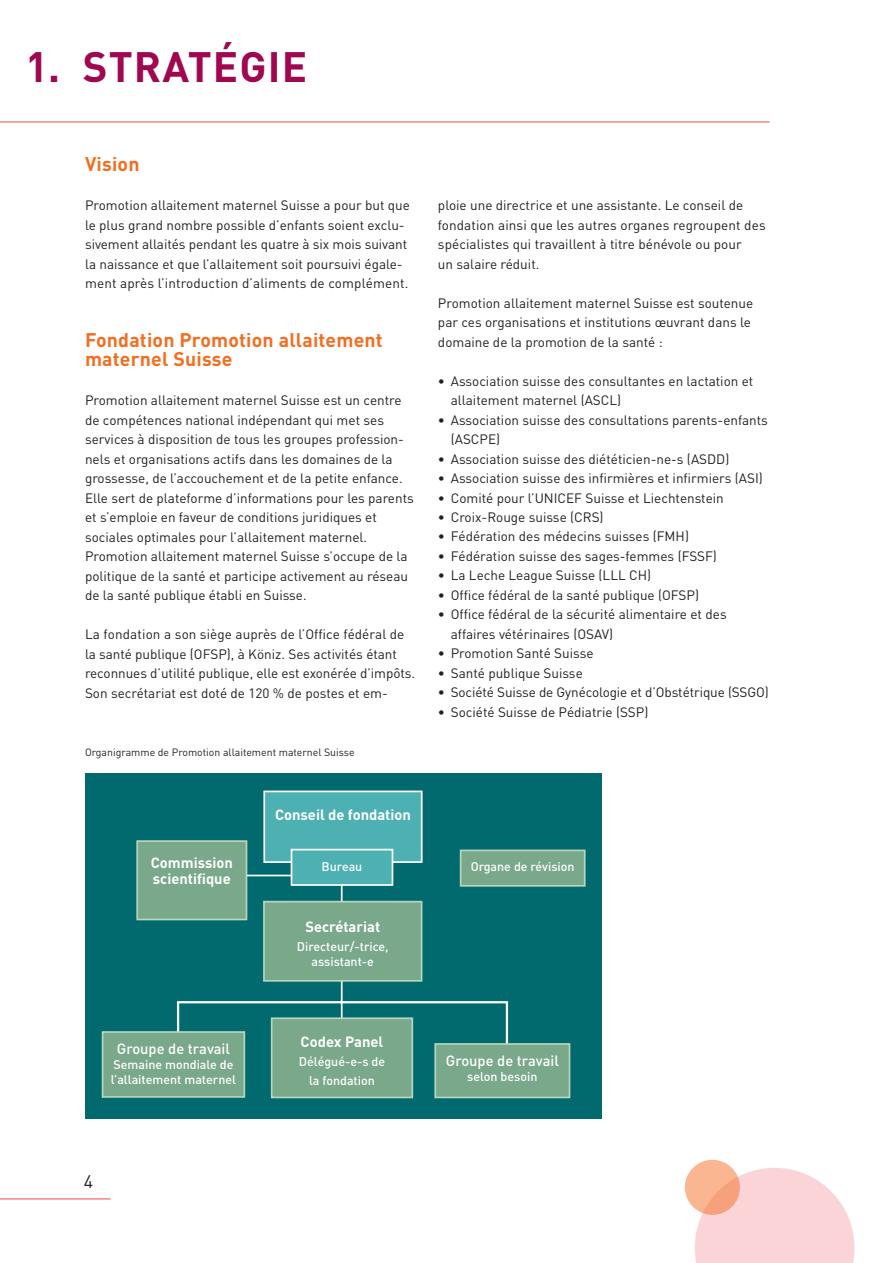
<style>
.page{position:relative;width:893px;height:1263px;background:#fff}
.page>*{position:absolute;margin:0;border:0;box-sizing:border-box;transform-origin:0 0}
.t1{font:700 42px "DIN";letter-spacing:.025em;color:#9f0750}
.t2{font:700 19.5px/19.5px "DIN";letter-spacing:.01em;color:#f36e21}
.t3{font:18px "DIN";color:#231f20}
.t4{font:700 14.7px "DIN";color:#fff}
.t5{font:500 14.7px "DIN";color:#fff}
.t6{font:13.5px/19.5px "DIN";color:#231f20}
.t7{font:500 12.45px/15px "DIN";color:#fff;text-align:center}
.t8{font:10.5px "DIN";color:#231f20}
</style>
<div class="page">
<hr style="left:0;top:121px;width:770px;height:2px;background:#f3858a">
<hr style="left:0;top:1198px;width:111px;height:1px;background:#f3858a">
<svg style="left:695px;top:1168px;width:159px;height:95px;background:#fad9da"></svg>
<svg style="left:685px;top:1160px;width:55px;height:55px;background:#f8af8a"></svg>
<div style="left:85px;top:773px;width:517px;height:346px;background:#006a6e"></div>
<hr style="left:233px;top:875px;width:77px;height:1px;background:#fff">
<svg style="left:176px;top:1000px;width:333px;height:64px"></svg>
<hr style="left:341px;top:818px;width:2px;height:253px;background:#fff">
<div style="left:264px;top:791px;width:158px;height:71px;background:#4db1b3"></div>
<div style="left:263px;top:790px;width:160px;height:73px;border:2px solid #fff"></div>
<div style="left:264px;top:902px;width:158px;height:79px;background:#79a88b"></div>
<div style="left:263px;top:901px;width:159px;height:81px;border:2px solid #b8d5bd"></div>
<div style="left:272px;top:1018px;width:140px;height:79px;background:#79a88b"></div>
<div style="left:271px;top:1017px;width:142px;height:81px;border:2px solid #b8d5bd"></div>
<div style="left:435px;top:1044px;width:134px;height:53px;background:#79a88b"></div>
<div style="left:434px;top:1043px;width:136px;height:55px;border:2px solid #b8d5bd"></div>
<div style="left:103px;top:1032px;width:141px;height:65px;background:#79a88b"></div>
<div style="left:102px;top:1031px;width:143px;height:67px;border:2px solid #b8d5bd"></div>
<div style="left:291px;top:850px;width:101px;height:35px;background:#4db1b3"></div>
<div style="left:291px;top:849px;width:102px;height:37px;border:2px solid #fff"></div>
<div style="left:461px;top:850px;width:124px;height:36px;background:#79a88b"></div>
<div style="left:460px;top:849px;width:126px;height:38px;border:2px solid #b8d5bd"></div>
<div style="left:137px;top:841px;width:109px;height:78px;background:#79a88b"></div>
<div style="left:136px;top:840px;width:111px;height:80px;border:2px solid #b8d5bd"></div>
<h1 class="t1" style="left:26px;top:39px;width:283px">1. STRATÉGIE</h1>
<h2 class="t2" style="left:85px;top:153px;width:56px">Vision</h2>
<p class="t6" style="left:85px;top:195px;width:326px">Promotion allaitement maternel Suisse a pour but que le plus grand nombre possible d’enfants soient exclu&shy;sivement allaités pendant les quatre à six mois suivant la naissance et que l’allaitement soit poursuivi égale&shy;ment après l’introduction d’aliments de complément.</p>
<h2 class="t2" style="left:85px;top:329px;width:299px">Fondation Promotion allaitement maternel Suisse</h2>
<p class="t6" style="left:85px;top:390px;width:330px">Promotion allaitement maternel Suisse est un centre de compétences national indépendant qui met ses services à disposition de tous les groupes profession&shy;nels et organisations actifs dans les domaines de la grossesse, de l’accouchement et de la petite enfance.<br>Elle sert de plateforme d’informations pour les parents et s’emploie en faveur de conditions juridiques et sociales optimales pour l’allaitement maternel.<br>Promotion allaitement maternel Suisse s’occupe de la politique de la santé et participe activement au réseau de la santé publique établi en Suisse.</p>
<p class="t6" style="left:85px;top:624px;width:332px">La fondation a son siège auprès de l’Office fédéral de la santé publique (OFSP), à Köniz. Ses activités étant reconnues d’utilité publique, elle est exonérée d’impôts.<br>Son secrétariat est doté de 120 % de postes et em-</p>
<p class="t8" style="left:85px;top:746px;width:271px">Organigramme de Promotion allaitement maternel Suisse</p>
<p class="t4" style="left:275px;top:805px;width:137px">Conseil de fondation</p>
<p class="t6" style="left:438px;top:195px;width:329px">ploie une directrice et une assistante. Le conseil de fondation ainsi que les autres organes regroupent des spécialistes qui travaillent à titre bénévole ou pour<br>un salaire réduit.</p>
<p class="t6" style="left:438px;top:293px;width:317px">Promotion allaitement maternel Suisse est soutenue par ces organisations et institutions œuvrant dans le domaine de la promotion de la santé :</p>
<p class="t6" style="left:451px;top:371px;width:304px;text-indent:-13px">• Association suisse des consultantes en lactation et allaitement maternel (ASCL)</p>
<p class="t6" style="left:451px;top:410px;width:319px;text-indent:-13px">• Association suisse des consultations parents-enfants (ASCPE)</p>
<p class="t6" style="left:438px;top:449px;width:293px">• Association suisse des diététicien-ne-s (ASDD)</p>
<p class="t6" style="left:438px;top:468px;width:326px">• Association suisse des infirmières et infirmiers (ASI)</p>
<p class="t6" style="left:438px;top:488px;width:287px">• Comité pour l’UNICEF Suisse et Liechtenstein</p>
<p class="t6" style="left:438px;top:507px;width:167px">• Croix-Rouge suisse (CRS)</p>
<p class="t6" style="left:438px;top:527px;width:253px">• Fédération des médecins suisses (FMH)</p>
<p class="t6" style="left:438px;top:546px;width:280px">• Fédération suisse des sages-femmes (FSSF)</p>
<p class="t6" style="left:438px;top:566px;width:215px">• La Leche League Suisse (LLL CH)</p>
<p class="t6" style="left:438px;top:585px;width:263px">• Office fédéral de la santé publique (OFSP)</p>
<p class="t6" style="left:451px;top:605px;width:277px;text-indent:-13px">• Office fédéral de la sécurité alimentaire et des affaires vétérinaires (OSAV)</p>
<p class="t6" style="left:438px;top:644px;width:157px">• Promotion Santé Suisse</p>
<p class="t6" style="left:438px;top:663px;width:146px">• Santé publique Suisse</p>
<p class="t6" style="left:438px;top:683px;width:332px">• Société Suisse de Gynécologie et d’Obstétrique (SSGO)</p>
<p class="t6" style="left:438px;top:702px;width:212px">• Société Suisse de Pédiatrie (SSP)</p>
<p class="t4" style="left:151px;top:853px;width:84px">Commission</p>
<p class="t7" style="left:322px;top:858px;width:42px">Bureau</p>
<p class="t7" style="left:471px;top:859px;width:105px">Organe de révision</p>
<p class="t4" style="left:153px;top:869px;width:79px">scientifique</p>
<p class="t5" style="left:117px;top:1039px;width:115px">Groupe de travail</p>
<p class="t7" style="left:111px;top:1057px;width:127px;text-align:left">Semaine mondiale de l’allaitement maternel</p>
<h3 class="t3" style="left:84px;top:1170px;width:11px">4</h3>
<p class="t4" style="left:305px;top:917px;width:76px">Secrétariat</p>
<p class="t7" style="left:297px;top:939px;width:93px">Directeur/-trice, assistant-e</p>
<p class="t4" style="left:301px;top:1032px;width:84px">Codex Panel</p>
<p class="t7" style="left:299px;top:1051px;width:88px;line-height:19.2px">Délégué-e-s de la fondation</p>
<p class="t5" style="left:446px;top:1051px;width:115px">Groupe de travail</p>
<p class="t7" style="left:467px;top:1069px;width:72px">selon besoin</p>
</div>
